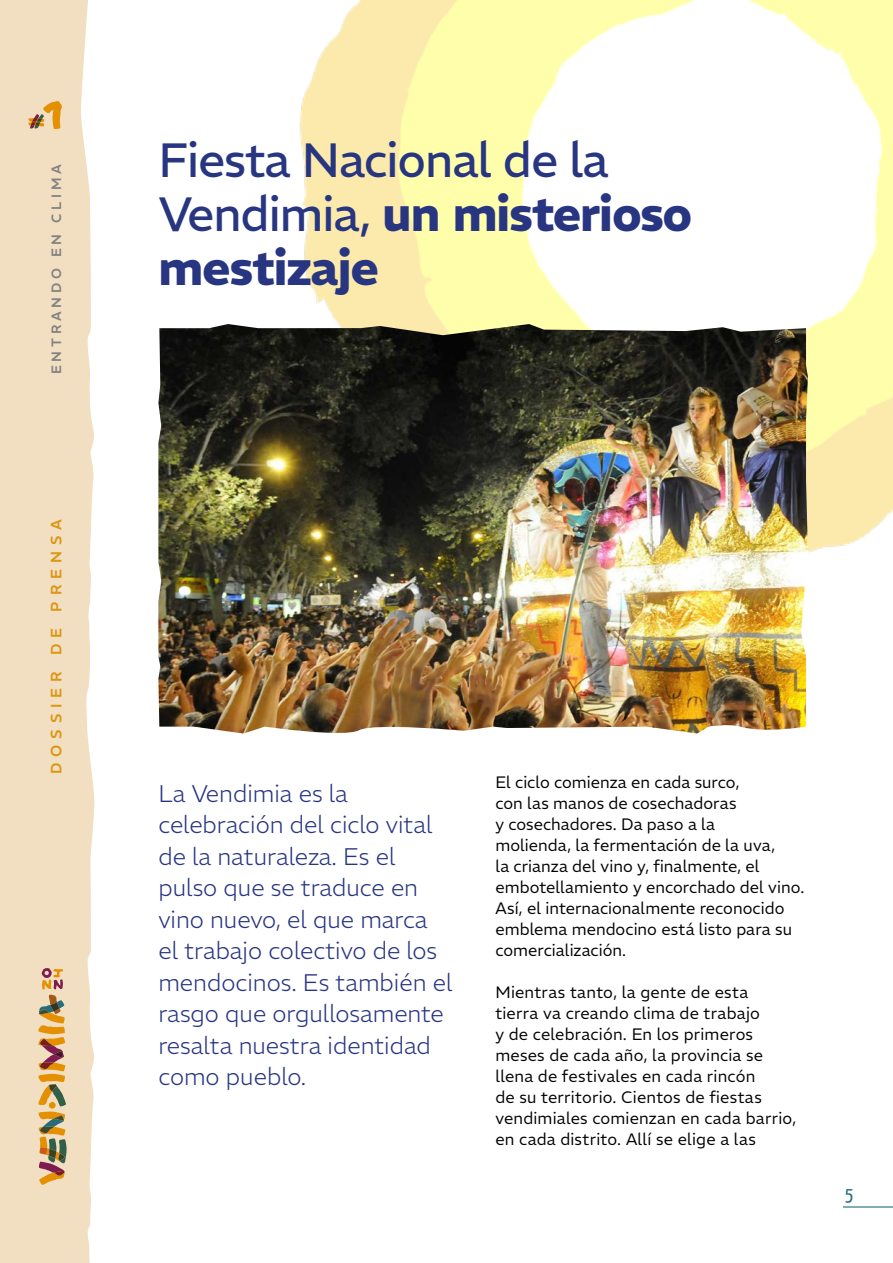
<style>
.page{position:relative;width:893px;height:1263px;background:#fff}
.page>*{position:absolute;margin:0;border:0;box-sizing:border-box;transform-origin:0 0}
.t1{font:48px/54px "REM";letter-spacing:-.02em;color:#283581}
.t2{font:200 24px/31.5px "REM";color:#283581}
.t3{font:19.5px "Yanone Kaffeesatz";color:#256d7d}
.t4{font:300 16.5px/21px "REM";letter-spacing:.01em;color:#000}
.t5{font:500 15px "REM";letter-spacing:.4em;color:#db9612}
.t6{font:500 13.5px "REM";letter-spacing:.275em;color:#828282}
.s1{font-weight:700}
</style>
<div class="page">
<svg style="left:0;top:0;width:95px;height:513px;background:#f2e0c5"></svg>
<div style="left:0;top:513px;width:95px;height:750px;background:#f2dec1"></div>
<hr style="left:843px;top:1206px;width:50px;height:1px;background:#256d7d">
<svg style="left:38px;top:968px;width:29px;height:217px;background:#c8a472"></svg>
<img style="left:300px;top:0;width:593px;height:553px">
<img style="left:158px;top:324px;width:650px;height:410px">
<svg style="left:28px;top:101px;width:34px;height:28px"></svg>
<p class="t6" style="left:46px;top:374px;width:212px;rotate:-90deg">ENTRANDO EN CLIMA</p>
<p class="t5" style="left:45px;top:774px;width:256px;rotate:-90deg">DOSSIER DE PRENSA</p>
<h1 class="t1" style="left:158px;top:130px;width:536px">Fiesta Nacional de la<br>Vendimia, <span class="s1">un misterioso mestizaje</span></h1>
<h2 class="t2" style="left:158px;top:776px;width:296px">La Vendimia es la celebración del ciclo vital de la naturaleza. Es el pulso que se traduce en vino nuevo, el que marca el trabajo colectivo de los mendocinos. Es también el rasgo que orgullosamente resalta nuestra identidad como pueblo.</h2>
<p class="t4" style="left:495px;top:770px;width:310px">El ciclo comienza en cada surco,<br>con las manos de cosechadoras<br>y cosechadores. Da paso a la<br>molienda, la fermentación de la uva,<br>la crianza del vino y, finalmente, el embotellamiento y encorchado del vino.<br>Así, el internacionalmente reconocido emblema mendocino está listo para su comercialización.</p>
<p class="t4" style="left:495px;top:980px;width:302px">Mientras tanto, la gente de esta<br>tierra va creando clima de trabajo<br>y de celebración. En los primeros meses de cada año, la provincia se llena de festivales en cada rincón<br>de su territorio. Cientos de fiestas vendimiales comienzan en cada barrio, en cada distrito. Allí se elige a las</p>
<p class="t3" style="left:845px;top:1180px;width:10px">5</p>
</div>
